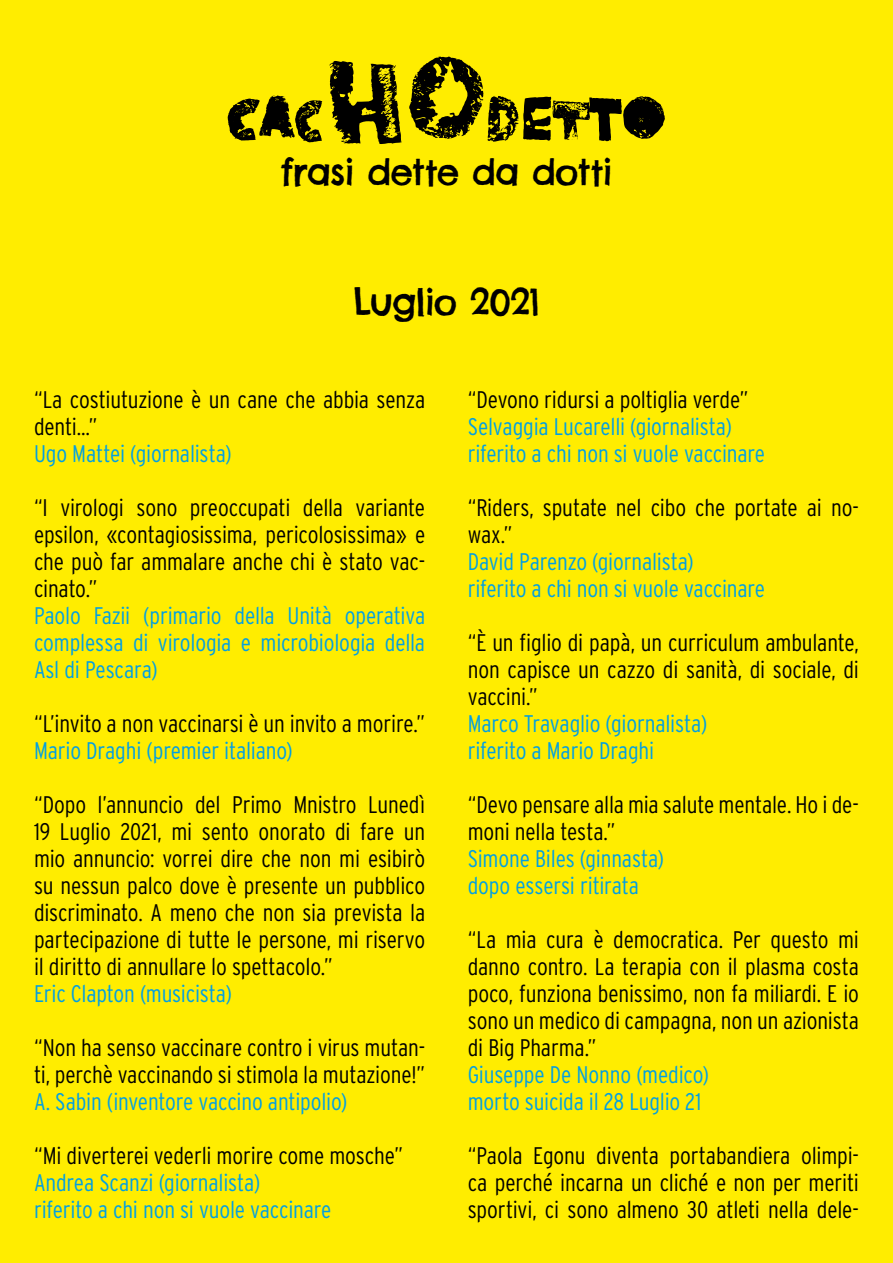
<style>
.page{position:relative;width:893px;height:1263px;background:#ffed00}
.page>*{position:absolute;margin:0;border:0;box-sizing:border-box;transform-origin:0 0}
.t1{font:54px "Salvation";letter-spacing:-.06em;color:#000}
.t2{font:36px "Chelsea Market Pro";letter-spacing:-.03em;color:#000}
.t3{font:300 24px/27px "Interstate Condensed";letter-spacing:-.005em;color:#000;text-align:justify}
.t4{font:300 24px/27px "Interstate Condensed";letter-spacing:-.01em;color:#009fe3}
.s1{font-size:108px}
</style>
<div class="page">
<h1 class="t1" style="left:224px;top:75px;width:446px">CAC<span class="s1">HO</span>DETTO</h1>
<h2 class="t2" style="left:280px;top:149px;width:334px">frasi dette da dotti</h2>
<h2 class="t2" style="left:353px;top:279px;width:188px">Luglio 2021</h2>
<p class="t3" style="left:34px;top:386px;width:393px">“La costiutuzione è un cane che abbia senza denti…”</p>
<p class="t4" style="left:34px;top:440px;width:199px">Ugo Mattei (giornalista)</p>
<p class="t3" style="left:34px;top:494px;width:393px">“I virologi sono preoccupati della variante epsilon, «contagiosissima, pericolosissima» e che può far ammalare anche chi è stato vac&shy;cinato.”</p>
<p class="t4" style="left:34px;top:602px;width:393px;text-align:justify">Paolo Fazii (primario della Unità operativa complessa di virologia e microbiologia della Asl di Pescara)</p>
<p class="t3" style="left:34px;top:710px;width:393px">“L’invito a non vaccinarsi è un invito a morire.”</p>
<p class="t4" style="left:34px;top:737px;width:260px">Mario Draghi (premier italiano)</p>
<p class="t3" style="left:34px;top:791px;width:393px">“Dopo l’annuncio del Primo Mnistro Lunedì 19 Luglio 2021, mi sento onorato di fare un mio annuncio: vorrei dire che non mi esibirò su nessun palco dove è presente un pubblico discriminato. A meno che non sia prevista la partecipazione di tutte le persone, mi riservo il diritto di annullare lo spettacolo.”</p>
<p class="t4" style="left:34px;top:980px;width:199px">Eric Clapton (musicista)</p>
<p class="t3" style="left:34px;top:1034px;width:393px">“Non ha senso vaccinare contro i virus mutan&shy;ti, perchè vaccinando si stimola la mutazione!”</p>
<p class="t4" style="left:34px;top:1088px;width:315px">A. Sabin (inventore vaccino antipolio)</p>
<p class="t3" style="left:34px;top:1142px;width:370px">“Mi diverterei vederli morire come mosche”</p>
<p class="t4" style="left:34px;top:1169px;width:299px">Andrea Scanzi (giornalista)<br>riferito a chi non si vuole vaccinare</p>
<p class="t3" style="left:468px;top:386px;width:282px">“Devono ridursi a poltiglia verde”</p>
<p class="t4" style="left:468px;top:413px;width:299px">Selvaggia Lucarelli (giornalista) riferito a chi non si vuole vaccinare</p>
<p class="t3" style="left:468px;top:494px;width:393px">“Riders, sputate nel cibo che portate ai no&shy;wax.”</p>
<p class="t4" style="left:468px;top:548px;width:299px">David Parenzo (giornalista)<br>riferito a chi non si vuole vaccinare</p>
<p class="t3" style="left:468px;top:629px;width:393px">“È un figlio di papà, un curriculum ambulante, non capisce un cazzo di sanità, di sociale, di vaccini.”</p>
<p class="t4" style="left:468px;top:710px;width:241px">Marco Travaglio (giornalista) riferito a Mario Draghi</p>
<p class="t3" style="left:468px;top:791px;width:393px">“Devo pensare alla mia salute mentale. Ho i de&shy;moni nella testa.”</p>
<p class="t4" style="left:468px;top:845px;width:198px">Simone Biles (ginnasta) dopo essersi ritirata</p>
<p class="t3" style="left:468px;top:926px;width:393px">“La mia cura è democratica. Per questo mi danno contro. La terapia con il plasma costa poco, funziona benissimo, non fa miliardi. E io sono un medico di campagna, non un azionista di Big Pharma.”</p>
<p class="t4" style="left:468px;top:1061px;width:243px">Giuseppe De Nonno (medico) morto suicida il 28 Luglio 21</p>
<p class="t3" style="left:468px;top:1142px;width:393px">“Paola Egonu diventa portabandiera olimpi&shy;ca perché incarna un cliché e non per meriti sportivi, ci sono almeno 30 atleti nella dele-</p>
</div>
